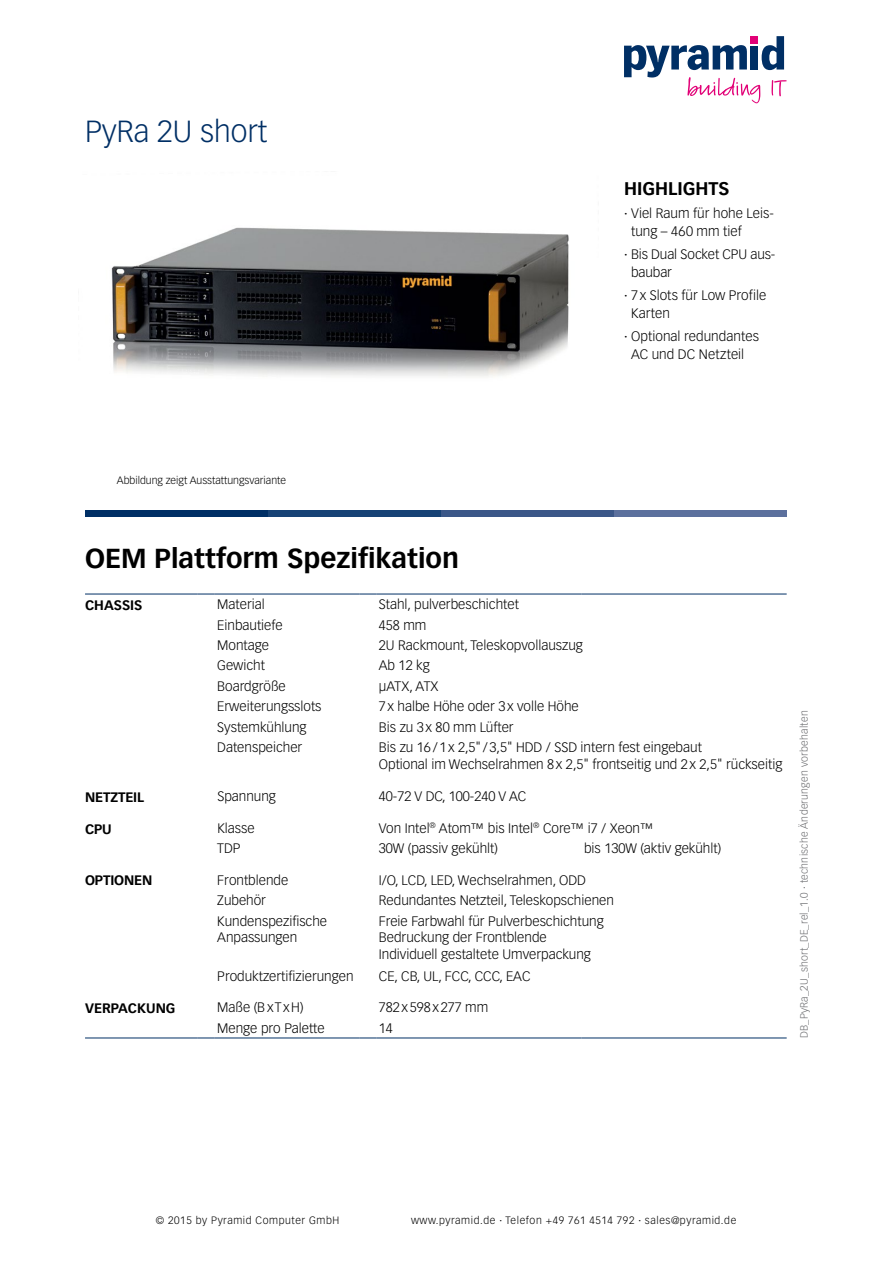
<style>
.page{position:relative;width:893px;height:1263px;background:#fff}
.page>*{position:absolute;margin:0;border:0;box-sizing:border-box;transform-origin:0 0}
.t1{font:300 30px "Vectora LH";color:#002f65}
.t2{font:700 27px "Vectora LH";color:#000}
.t3{font:700 18px "Vectora LH";color:#000}
.t4{font:300 13.5px/16.5px "Vectora LH";color:#000}
.t5{font:700 13.5px "Vectora LH";letter-spacing:-.01em;color:#000}
.t6{font:300 13.5px "Vectora LH";letter-spacing:.09em;color:#000}
.t7{font:300 10.5px "Vectora LH";letter-spacing:.055em;color:#000}
.t8{font:300 10.5px "Vectora LH";letter-spacing:.02em;color:#6d6e71}
.t9{font:300 10.5px "Vectora LH";color:#000}
</style>
<div class="page">
<svg style="left:624px;top:36px;width:163px;height:67px"></svg>
<div style="left:85px;top:510px;width:183px;height:6px;background:#002f65"></div>
<div style="left:268px;top:510px;width:173px;height:6px;background:#174275"></div>
<div style="left:441px;top:510px;width:173px;height:6px;background:#3b5788"></div>
<div style="left:614px;top:510px;width:173px;height:6px;background:#5c709d"></div>
<hr style="left:85px;top:594px;width:113px;height:1px;background:#002f65">
<hr style="left:215px;top:594px;width:144px;height:1px;background:#002f65">
<hr style="left:85px;top:1037px;width:113px;height:1px;background:#002f65">
<hr style="left:215px;top:1037px;width:144px;height:1px;background:#002f65">
<hr style="left:376px;top:1037px;width:205px;height:1px;background:#002f65">
<hr style="left:581px;top:1037px;width:206px;height:1px;background:#002f65">
<svg style="left:198px;top:594px;width:17px;height:1px"></svg>
<svg style="left:198px;top:1037px;width:17px;height:1px"></svg>
<svg style="left:359px;top:594px;width:17px;height:1px"></svg>
<svg style="left:359px;top:1037px;width:17px;height:1px"></svg>
<hr style="left:376px;top:594px;width:205px;height:1px;background:#002f65">
<hr style="left:581px;top:594px;width:206px;height:1px;background:#002f65">
<img style="left:111px;top:227px;width:458px;height:150px">
<h1 class="t1" style="left:85px;top:114px;width:184px">PyRa 2U short</h1>
<h3 class="t3" style="left:624px;top:177px;width:83px">highlights</h3>
<p class="t4" style="left:631px;top:204px;width:144px;line-height:18px;text-indent:-7px">· Viel Raum für hohe Leis&shy;tung – 460 mm tief</p>
<p class="t4" style="left:631px;top:245px;width:146px;line-height:18px;text-indent:-7px">· Bis Dual Socket CPU aus&shy;baubar</p>
<p class="t4" style="left:631px;top:286px;width:137px;line-height:18px;text-indent:-7px">· 7x Slots für Low Profile<br>Karten</p>
<p class="t4" style="left:624px;top:327px;width:136px;line-height:18px;text-align:center">· Optional redundantes<br>AC und DC Netzteil</p>
<p class="t9" style="left:117px;top:474px;width:171px">Abbildung zeigt Ausstattungsvariante</p>
<h2 class="t2" style="left:85px;top:542px;width:375px">OEM Plattform Spezifikation</h2>
<p class="t5" style="left:85px;top:597px;width:59px">CHASSIS</p>
<p class="t4" style="left:217px;top:596px;width:49px">Material</p>
<p class="t4" style="left:379px;top:596px;width:142px">Stahl, pulverbeschichtet</p>
<p class="t4" style="left:217px;top:617px;width:67px">Einbautiefe</p>
<p class="t4" style="left:379px;top:617px;width:49px">458 mm</p>
<p class="t4" style="left:217px;top:637px;width:53px">Montage</p>
<p class="t4" style="left:379px;top:637px;width:206px">2U Rackmount, Teleskopvollauszug</p>
<p class="t4" style="left:217px;top:658px;width:49px">Gewicht</p>
<p class="t4" style="left:379px;top:658px;width:52px">Ab 12 kg</p>
<p class="t4" style="left:217px;top:678px;width:70px">Boardgröße</p>
<p class="t4" style="left:379px;top:678px;width:61px">µATX, ATX</p>
<p class="t4" style="left:217px;top:698px;width:106px">Erweiterungsslots</p>
<p class="t4" style="left:379px;top:698px;width:202px">7x halbe Höhe oder 3x volle Höhe</p>
<p class="t4" style="left:217px;top:719px;width:91px">Systemkühlung</p>
<p class="t4" style="left:379px;top:719px;width:136px">Bis zu 3x 80 mm Lüfter</p>
<p class="t4" style="left:217px;top:739px;width:87px">Datenspeicher</p>
<p class="t4" style="left:379px;top:739px;width:405px">Bis zu 16/1x 2,5" /3,5" HDD / SSD intern fest eingebaut<br>Optional im Wechselrahmen 8x 2,5" frontseitig und 2x 2,5" rückseitig</p>
<p class="t5" style="left:85px;top:789px;width:61px">NETZTEIL</p>
<p class="t4" style="left:217px;top:789px;width:60px">Spannung</p>
<p class="t4" style="left:379px;top:789px;width:149px">40-72 V DC, 100-240 V AC</p>
<p class="t5" style="left:85px;top:820px;width:28px">CPU</p>
<p class="t4" style="left:217px;top:820px;width:39px">Klasse</p>
<p class="t4" style="left:379px;top:820px;width:276px">Von Intel<sup>®</sup> Atom™ bis Intel<sup>®</sup> Core™ i7 / Xeon™</p>
<p class="t4" style="left:217px;top:840px;width:25px">TDP</p>
<p class="t4" style="left:379px;top:840px;width:121px">30W (passiv gekühlt)</p>
<p class="t4" style="left:584px;top:840px;width:139px">bis 130W (aktiv gekühlt)</p>
<p class="t5" style="left:85px;top:872px;width:69px">OPTIONEN</p>
<p class="t4" style="left:217px;top:872px;width:73px">Frontblende</p>
<p class="t4" style="left:379px;top:872px;width:209px">I/O, LCD, LED, Wechselrahmen, ODD</p>
<p class="t4" style="left:217px;top:892px;width:50px">Zubehör</p>
<p class="t4" style="left:379px;top:892px;width:237px">Redundantes Netzteil, Teleskopschienen</p>
<p class="t4" style="left:217px;top:913px;width:111px">Kundenspezifische<br>Anpassungen</p>
<p class="t4" style="left:379px;top:913px;width:226px">Freie Farbwahl für Pulverbeschichtung<br>Bedruckung der Frontblende<br>Individuell gestaltete Umverpackung</p>
<p class="t4" style="left:217px;top:968px;width:138px">Produktzertifizierungen</p>
<p class="t4" style="left:379px;top:968px;width:153px">CE, CB, UL, FCC, CCC, EAC</p>
<p class="t5" style="left:85px;top:1000px;width:36px">Verpac</p>
<p class="t5" style="left:137px;top:1000px;width:40px">kung</p>
<p class="t6" style="left:217px;top:1000px;width:88px">Maße (BxTxH)</p>
<p class="t4" style="left:379px;top:999px;width:111px">782x598x277 mm</p>
<p class="t4" style="left:217px;top:1020px;width:109px">Menge pro Palette</p>
<p class="t4" style="left:379px;top:1020px;width:16px">14</p>
<p class="t8" style="left:798px;top:1038px;width:329px;rotate:-90deg">DB_PyRa_2U_short_DE_rel_1.0 · technische Änderungen vorbehalten</p>
<p class="t7" style="left:156px;top:1214px;width:185px">© 2015 by Pyramid Computer GmbH</p>
<p class="t7" style="left:411px;top:1214px;width:327px">www.pyramid.de · Telefon +49 761 4514 792 · sales@pyramid.de</p>
</div>
